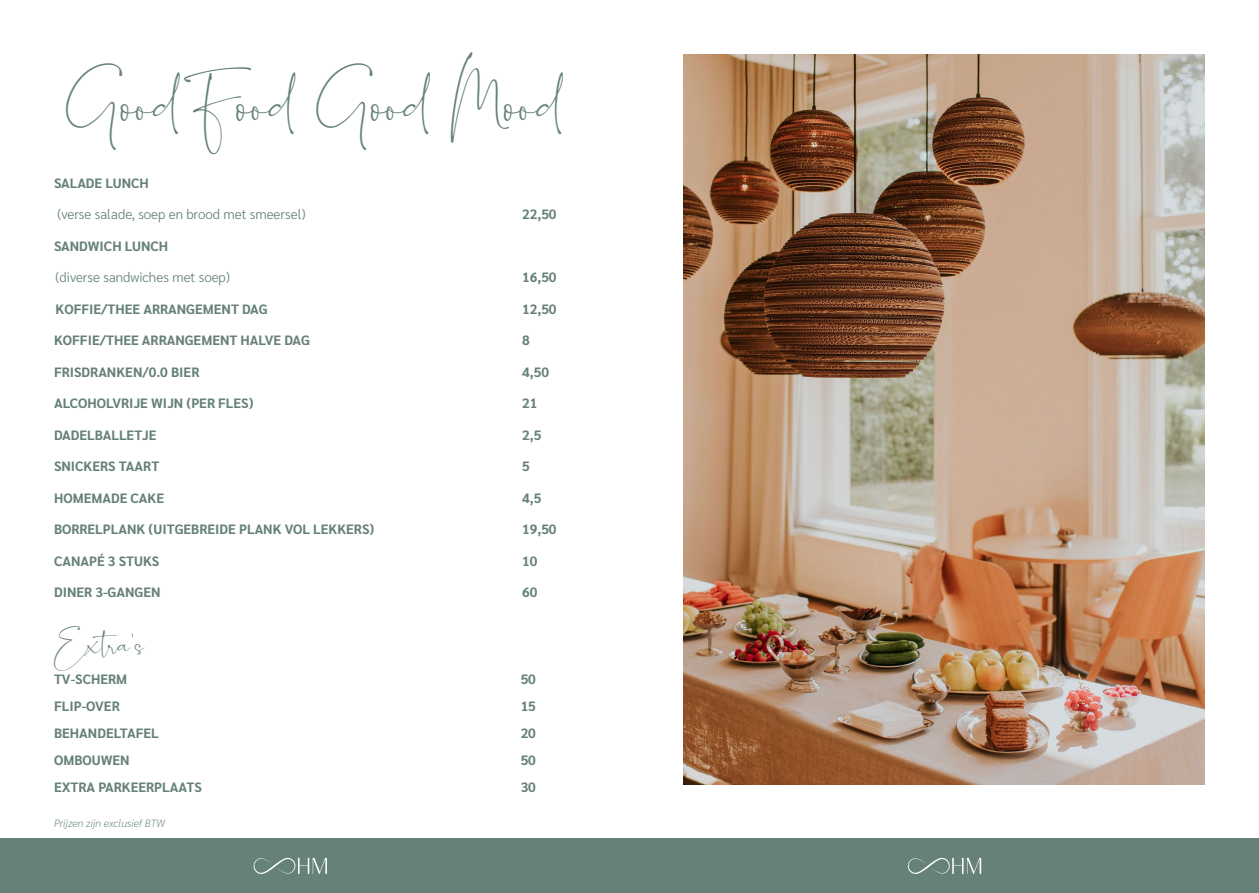
<style>
.page{position:relative;width:1259px;height:893px;background:#fff}
.page>*{position:absolute;margin:0;border:0;box-sizing:border-box;transform-origin:0 0}
.t1{font:28.5px "Romantically Free For Personal";color:#658178}
.t2{font:15px "Romantically Free For Personal";color:#658178}
.t3{font:700 13.5px "Sarabun";color:#658178}
.t4{font:300 13.5px "Sarabun";color:#658178}
.t5{font:italic 200 10.5px "Sarabun";color:#658178}
</style>
<div class="page">
<div style="left:0;top:839px;width:1259px;height:54px;background:#658178"></div>
<svg style="left:253px;top:858px;width:74px;height:16px"></svg>
<img style="left:683px;top:54px;width:522px;height:731px">
<svg style="left:907px;top:858px;width:74px;height:16px"></svg>
<h1 class="t1" style="left:66px;top:88px;width:499px">Good Food Good Mood</h1>
<p class="t3" style="left:54px;top:175px;width:96px">SALADE LUNCH</p>
<p class="t4" style="left:57px;top:207px;width:250px">(verse salade, soep en brood met smeersel)</p>
<p class="t3" style="left:522px;top:207px;width:36px">22,50</p>
<p class="t3" style="left:54px;top:238px;width:116px">SANDWICH LUNCH</p>
<p class="t4" style="left:55px;top:270px;width:176px">(diverse sandwiches met soep)</p>
<p class="t3" style="left:522px;top:270px;width:36px">16,50</p>
<p class="t3" style="left:55px;top:301px;width:214px">KOFFIE/THEE ARRANGEMENT DAG</p>
<p class="t3" style="left:522px;top:301px;width:36px">12,50</p>
<p class="t3" style="left:54px;top:333px;width:258px">KOFFIE/THEE ARRANGEMENT HALVE DAG</p>
<p class="t3" style="left:522px;top:333px;width:9px">8</p>
<p class="t3" style="left:54px;top:364px;width:147px">FRISDRANKEN/0.0 BIER</p>
<p class="t3" style="left:522px;top:364px;width:28px">4,50</p>
<p class="t3" style="left:54px;top:396px;width:201px">ALCOHOLVRIJE WIJN (PER FLES)</p>
<p class="t3" style="left:522px;top:396px;width:17px">21</p>
<p class="t3" style="left:54px;top:427px;width:104px">DADELBALLETJE</p>
<p class="t3" style="left:522px;top:427px;width:21px">2,5</p>
<p class="t3" style="left:54px;top:459px;width:107px">SNICKERS TAART</p>
<p class="t3" style="left:522px;top:459px;width:9px">5</p>
<p class="t3" style="left:54px;top:490px;width:112px">HOMEMADE CAKE</p>
<p class="t3" style="left:522px;top:490px;width:21px">4,5</p>
<p class="t3" style="left:54px;top:522px;width:322px">BORRELPLANK (UITGEBREIDE PLANK VOL LEKKERS)</p>
<p class="t3" style="left:522px;top:522px;width:36px">19,50</p>
<p class="t3" style="left:54px;top:553px;width:107px">CANAPÉ 3 STUKS</p>
<p class="t3" style="left:522px;top:553px;width:17px">10</p>
<p class="t3" style="left:54px;top:585px;width:108px">DINER 3-GANGEN</p>
<p class="t3" style="left:522px;top:585px;width:17px">60</p>
<p class="t2" style="left:54px;top:636px;width:92px">Extra’s</p>
<p class="t3" style="left:54px;top:672px;width:75px">TV-SCHERM</p>
<p class="t3" style="left:521px;top:672px;width:17px">50</p>
<p class="t3" style="left:54px;top:699px;width:67px">FLIP-OVER</p>
<p class="t3" style="left:521px;top:699px;width:17px">15</p>
<p class="t3" style="left:54px;top:726px;width:106px">BEHANDELTAFEL</p>
<p class="t3" style="left:521px;top:726px;width:17px">20</p>
<p class="t3" style="left:54px;top:753px;width:77px">OMBOUWEN</p>
<p class="t3" style="left:521px;top:753px;width:17px">50</p>
<p class="t3" style="left:54px;top:780px;width:149px">EXTRA PARKEERPLAATS</p>
<p class="t3" style="left:521px;top:780px;width:17px">30</p>
<p class="t5" style="left:54px;top:817px;width:112px">Prijzen zijn exclusief BTW</p>
</div>
